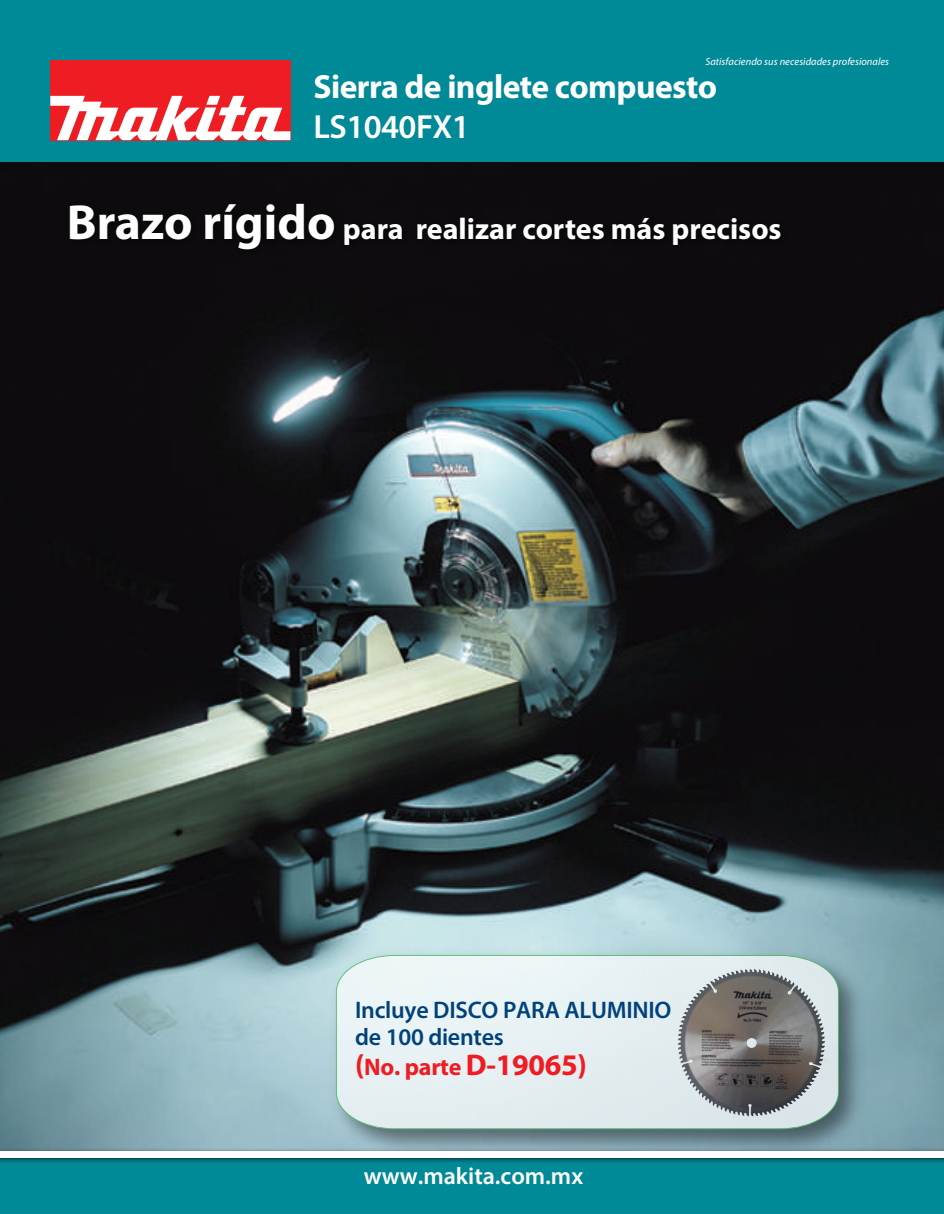
<style>
.page{position:relative;width:944px;height:1214px;background:#fff}
.page>*{position:absolute;margin:0;border:0;box-sizing:border-box;transform-origin:0 0}
.t1{font:700 33.6px "Myriad Pro";letter-spacing:-.015em;color:#fff}
.t2{font:600 33.6px "Myriad Pro";letter-spacing:-.015em;color:#fff}
.t3{font:700 30px "Myriad Pro";color:#fff}
.t4{font:700 30px "Myriad Pro";letter-spacing:-.01em;color:#ee1d23}
.t5{font:600 24px/27px "Myriad Pro";letter-spacing:-.01em;color:#004279}
.t6{font:600 24px "Myriad Pro";color:#fff}
.t7{font:italic 10.5px "Myriad Pro";color:#fff}
.s1{font-size:49.5px}
.s2{font-size:24px}
</style>
<div class="page">
<img style="left:0;top:162px;width:944px;height:984px">
<img style="left:324px;top:943px;width:547px;height:203px">
<svg style="left:335px;top:954px;width:504px;height:175px;background:#cbd4d5"></svg>
<div style="left:0;top:1155px;width:944px;height:59px;background:#008996"></div>
<img style="left:0;top:1146px;width:944px;height:16px">
<div style="left:0;top:1151px;width:944px;height:6px;background:#fff"></div>
<div style="left:0;top:0;width:944px;height:162px;background:#008996"></div>
<div style="left:50px;top:60px;width:240px;height:80px;background:#ee1d23"></div>
<svg style="left:50px;top:96px;width:240px;height:44px"></svg>
<img style="left:701px;top:968px;width:53px;height:25px">
<div style="left:61px;top:192px;width:745px;height:91px;background:#0d0b0e"></div>
<p class="t7" style="left:705px;top:55px;width:185px">Satisfaciendo sus necesidades profesionales</p>
<h1 class="t1" style="left:313px;top:65px;width:405px">Sierra de inglete compuesto</h1>
<h1 class="t2" style="left:313px;top:105px;width:158px">LS1040FX1</h1>
<h2 class="t3" style="left:67px;top:209px;width:716px"><span class="s1">Brazo rígido</span> para realizar cortes más precisos</h2>
<h3 class="t5" style="left:355px;top:996px;width:318px">Incluye DISCO PARA ALUMINIO de 100 dientes</h3>
<h2 class="t4" style="left:355px;top:1045px;width:233px">(<span class="s2">No. parte</span> D-19065)</h2>
<h3 class="t6" style="left:364px;top:1160px;width:221px">www.makita.com.mx</h3>
</div>
